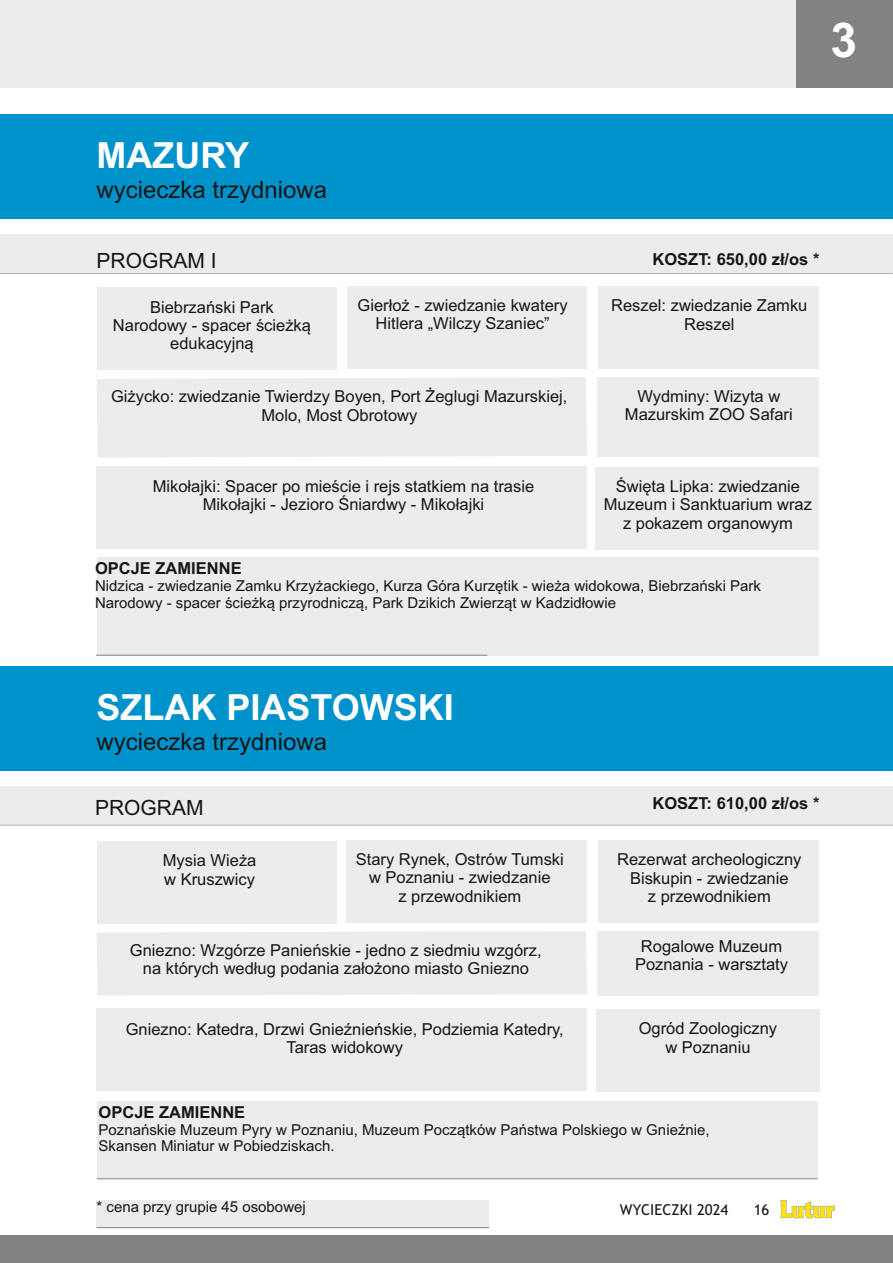
<style>
.page{position:relative;width:893px;height:1263px;background:#fff}
.page>*{position:absolute;margin:0;border:0;box-sizing:border-box;transform-origin:0 0}
.t1{font:700 48px "Arial";color:#fff}
.t2{font:700 36px "Arial";color:#fff}
.t3{font:24px "Arial";color:#151616}
.t4{font:21px "Arial";color:#151616}
.t5{font:16.5px/18.5px "Arial";color:#151616;text-align:center}
.t6{font:700 16.5px "Arial";color:#151616}
.t7{font:15px/16.8px "Arial";color:#151616}
.t8{font:15px "Trebuchet MS";color:#151616}
</style>
<div class="page">
<div style="left:0;top:0;width:893px;height:87px;background:#ececec"></div>
<div style="left:0;top:114px;width:893px;height:105px;background:#0093cb"></div>
<div style="left:0;top:1235px;width:893px;height:28px;background:#818281"></div>
<div style="left:0;top:234px;width:893px;height:39px;background:#ececec"></div>
<svg style="left:780px;top:1200px;width:55px;height:19px"></svg>
<hr style="left:0;top:273px;width:893px;height:1px;background:#afb0b0">
<div style="left:796px;top:0;width:97px;height:87px;background:#818281"></div>
<div style="left:98px;top:557px;width:721px;height:98px;background:#ececec"></div>
<div style="left:97px;top:288px;width:240px;height:82px;background:#ececec"></div>
<div style="left:97px;top:377px;width:490px;height:80px;background:#ececec"></div>
<div style="left:347px;top:286px;width:239px;height:82px;background:#ececec"></div>
<div style="left:97px;top:467px;width:490px;height:82px;background:#ececec"></div>
<div style="left:596px;top:467px;width:223px;height:82px;background:#ececec"></div>
<div style="left:599px;top:287px;width:220px;height:82px;background:#ececec"></div>
<div style="left:598px;top:377px;width:221px;height:79px;background:#ececec"></div>
<div style="left:0;top:666px;width:893px;height:104px;background:#0093cb"></div>
<div style="left:0;top:786px;width:893px;height:38px;background:#ececec"></div>
<hr style="left:0;top:825px;width:893px;height:1px;background:#afb0b0">
<div style="left:97px;top:842px;width:240px;height:82px;background:#ececec"></div>
<div style="left:97px;top:931px;width:490px;height:64px;background:#ececec"></div>
<div style="left:347px;top:840px;width:240px;height:82px;background:#ececec"></div>
<div style="left:97px;top:1009px;width:490px;height:82px;background:#ececec"></div>
<div style="left:596px;top:1009px;width:223px;height:82px;background:#ececec"></div>
<div style="left:599px;top:840px;width:220px;height:82px;background:#ececec"></div>
<div style="left:598px;top:931px;width:221px;height:64px;background:#ececec"></div>
<div style="left:97px;top:1101px;width:720px;height:78px;background:#ececec"></div>
<div style="left:97px;top:1200px;width:392px;height:27px;background:#ececec"></div>
<hr style="left:97px;top:1227px;width:392px;height:1px;background:#818281">
<hr style="left:97px;top:1178px;width:720px;height:1px;background:#818281">
<hr style="left:96px;top:655px;width:391px;height:1px;background:#818281">
<h1 class="t1" style="left:831px;top:22px;width:28px">3</h1>
<h2 class="t2" style="left:97px;top:142px;width:154px">MAZURY</h2>
<h3 class="t3" style="left:97px;top:180px;width:232px">wycieczka trzydniowa</h3>
<p class="t4" style="left:97px;top:252px;width:122px">PROGRAM I</p>
<p class="t6" style="left:652px;top:253px;width:168px">KOSZT: 650,00 zł/os *</p>
<p class="t5" style="left:358px;top:297px;width:211px">Gierłoż - zwiedzanie kwatery<br>Hitlera „Wilczy Szaniec”</p>
<p class="t5" style="left:113px;top:299px;width:200px">Biebrzański Park<br>Narodowy - spacer ścieżką edukacyjną</p>
<p class="t5" style="left:111px;top:389px;width:458px">Giżycko: zwiedzanie Twierdzy Boyen, Port Żeglugi Mazurskiej,<br>Molo, Most Obrotowy</p>
<p class="t5" style="left:611px;top:298px;width:198px">Reszel: zwiedzanie Zamku<br>Reszel</p>
<p class="t5" style="left:625px;top:388px;width:169px">Wydminy: Wizyta w<br>Mazurskim ZOO Safari</p>
<p class="t5" style="left:153px;top:478px;width:383px">Mikołajki: Spacer po mieście i rejs statkiem na trasie<br>Mikołajki - Jezioro Śniardwy - Mikołajki</p>
<p class="t5" style="left:604px;top:478px;width:210px">Święta Lipka: zwiedzanie<br>Muzeum i Sanktuarium wraz z pokazem organowym</p>
<p class="t6" style="left:95px;top:562px;width:148px">OPCJE ZAMIENNE</p>
<p class="t7" style="left:95px;top:579px;width:668px">Nidzica - zwiedzanie Zamku Krzyżackiego, Kurza Góra Kurzętik - wieża widokowa, Biebrzański Park<br>Narodowy - spacer ścieżką przyrodniczą, Park Dzikich Zwierząt w Kadzidłowie</p>
<h2 class="t2" style="left:97px;top:693px;width:359px">SZLAK PIASTOWSKI</h2>
<h3 class="t3" style="left:97px;top:732px;width:232px">wycieczka trzydniowa</h3>
<p class="t4" style="left:95px;top:800px;width:110px">PROGRAM</p>
<p class="t6" style="left:652px;top:797px;width:168px">KOSZT: 610,00 zł/os *</p>
<p class="t5" style="left:163px;top:853px;width:95px;text-align:left">Mysia Wieża w Kruszwicy</p>
<p class="t5" style="left:356px;top:851px;width:210px">Stary Rynek, Ostrów Tumski w Poznaniu - zwiedzanie<br>z przewodnikiem</p>
<p class="t5" style="left:617px;top:852px;width:186px">Rezerwat archeologiczny<br>Biskupin - zwiedzanie<br>z przewodnikiem</p>
<p class="t5" style="left:635px;top:938px;width:155px">Rogalowe Muzeum<br>Poznania - warsztaty</p>
<p class="t5" style="left:130px;top:942px;width:413px">Gniezno: Wzgórze Panieńskie - jedno z siedmiu wzgórz, na których według podania założono miasto Gniezno</p>
<p class="t5" style="left:126px;top:1021px;width:440px">Gniezno: Katedra, Drzwi Gnieźnieńskie, Podziemia Katedry,<br>Taras widokowy</p>
<p class="t5" style="left:639px;top:1021px;width:140px">Ogród Zoologiczny w Poznaniu</p>
<p class="t6" style="left:99px;top:1105px;width:148px">OPCJE ZAMIENNE</p>
<p class="t7" style="left:99px;top:1122px;width:613px">Poznańskie Muzeum Pyry w Poznaniu, Muzeum Początków Państwa Polskiego w Gnieźnie,<br>Skansen Miniatur w Pobiedziskach.</p>
<p class="t7" style="left:97px;top:1200px;width:211px">* cena przy grupie 45 osobowej</p>
<p class="t8" style="left:620px;top:1203px;width:110px">WYCIECZKI 2024</p>
<p class="t8" style="left:754px;top:1203px;width:17px">16</p>
</div>
